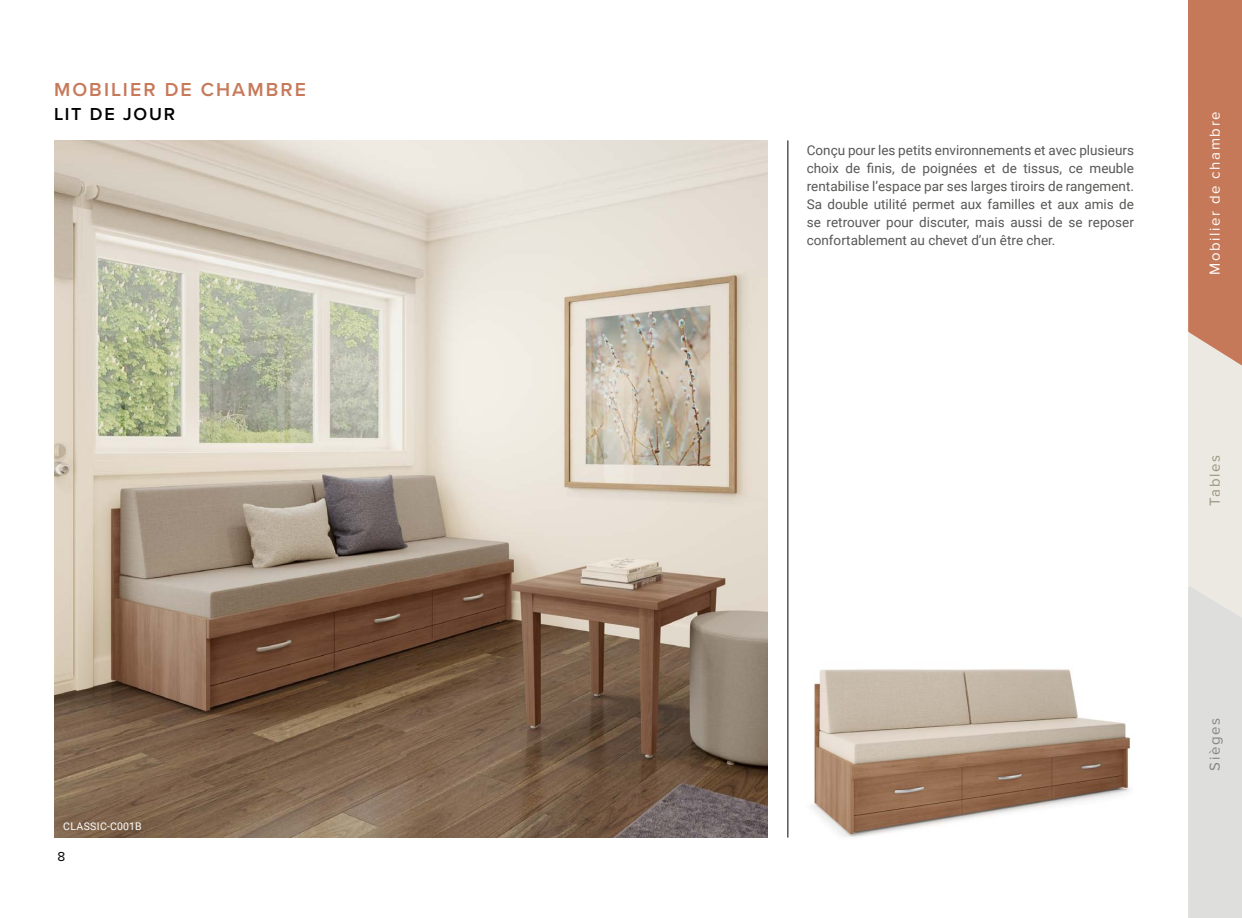
<style>
.page{position:relative;width:1242px;height:918px;background:#fff}
.page>*{position:absolute;margin:0;border:0;box-sizing:border-box;transform-origin:0 0}
.t1{font:600 19.5px "Proxima Nova";letter-spacing:.105em;color:#c7795a}
.t2{font:600 18px "Proxima Nova";letter-spacing:.1em;color:#000}
.t3{font:15px "Proxima Nova";letter-spacing:.105em;color:#fff}
.t4{font:15px "Proxima Nova";letter-spacing:.105em;color:#848882}
.t5{font:15px "Proxima Nova";letter-spacing:.105em;color:#9d9582}
.t6{font:13.5px/18px "Roboto";color:#575756;text-align:justify}
.t7{font:13.5px "Proxima Nova";color:#000}
.t8{font:10.5px "Roboto";letter-spacing:.035em;color:#fff}
</style>
<div class="page">
<img style="left:767px;top:648px;width:364px;height:190px">
<hr style="left:788px;top:140px;width:1px;height:698px;background:#000">
<img style="left:54px;top:140px;width:713px;height:698px">
<svg style="left:1188px;top:0;width:54px;height:918px;background:#d9bbad"></svg>
<h1 class="t1" style="left:54px;top:75px;width:254px">MOBILIER DE CHAMBRE</h1>
<h2 class="t2" style="left:54px;top:101px;width:123px">LIT DE JOUR</h2>
<p class="t8" style="left:63px;top:818px;width:80px">CLASSIC-C001B</p>
<p class="t7" style="left:57px;top:847px;width:9px">8</p>
<p class="t6" style="left:807px;top:140px;width:329px">Conçu pour les petits environnements et avec plusieurs choix de finis, de poignées et de tissus, ce meuble rentabilise l’espace par ses larges tiroirs de rangement.<br>Sa double utilité permet aux familles et aux amis de se retrouver pour discuter, mais aussi de se reposer confortablement au chevet d’un être cher.</p>
<p class="t3" style="left:1204px;top:275px;width:165px;rotate:-90deg">Mobilier de chambre</p>
<p class="t5" style="left:1204px;top:506px;width:52px;rotate:-90deg">Tables</p>
<p class="t4" style="left:1204px;top:771px;width:54px;rotate:-90deg">Sièges</p>
</div>
